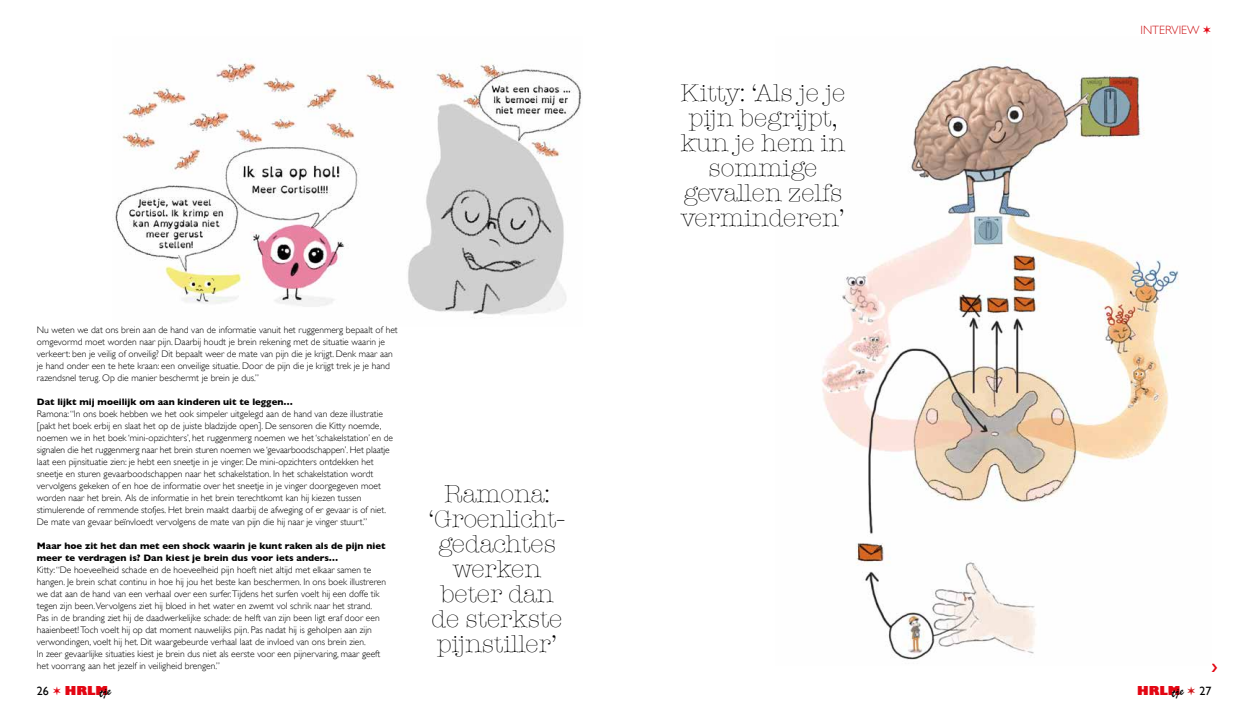
<style>
.page{position:relative;width:1248px;height:723px;background:#fff}
.page>*{position:absolute;margin:0;border:0;box-sizing:border-box;transform-origin:0 0}
.t1{font:300 25px/25px "American Typewriter";color:#000;text-align:center}
.t2{font:800 12px "Gill Sans";color:#e30613}
.t3{font:300 12px "Gill Sans";color:#cd171a}
.t4{font:12px "Gill Sans";color:#000}
.t5{font:300 9.5px/12px "Gill Sans";color:#000}
.t6{font:700 9.5px/12px "Gill Sans";color:#000}
.s1{color:#e30613}
.s2{font-weight:400;color:#000}
.s3{color:#cd171a}
</style>
<div class="page">
<img style="left:114px;top:59px;width:467px;height:256px">
<img style="left:821px;top:59px;width:358px;height:601px">
<p class="t5" style="left:37px;top:323px;width:362px">Nu weten we dat ons brein aan de hand van de informatie vanuit het ruggenmerg bepaalt of het omgevormd moet worden naar pijn. Daarbij houdt je brein rekening met de situatie waarin je verkeert: ben je veilig of onveilig? Dit bepaalt weer de mate van pijn die je krijgt. Denk maar aan je hand onder een te hete kraan: een onveilige situatie. Door de pijn die je krijgt trek je je hand razendsnel terug. Op die manier beschermt je brein je dus.”</p>
<p class="t6" style="left:37px;top:395px;width:257px">Dat lijkt mij moeilijk om aan kinderen uit te leggen…</p>
<p class="t5" style="left:37px;top:407px;width:358px">Ramona: “In ons boek hebben we het ook simpeler uitgelegd aan de hand van deze illustratie [pakt het boek erbij en slaat het op de juiste bladzijde open]. De sensoren die Kitty noemde, noemen we in het boek ‘mini-opzichters’, het ruggenmerg noemen we het ‘schakelstation’ en de signalen die het ruggenmerg naar het brein sturen noemen we ‘gevaarboodschappen’. Het plaatje laat een pijnsituatie zien: je hebt een sneetje in je vinger. De mini-opzichters ontdekken het sneetje en sturen gevaarboodschappen naar het schakelstation. In het schakelstation wordt vervolgens gekeken of en hoe de informatie over het sneetje in je vinger doorgegeven moet worden naar het brein. Als de informatie in het brein terechtkomt kan hij kiezen tussen stimulerende of remmende stofjes. Het brein maakt daarbij de afweging of er gevaar is of niet.<br>De mate van gevaar beïnvloedt vervolgens de mate van pijn die hij naar je vinger stuurt.”</p>
<p class="t6" style="left:37px;top:539px;width:350px">Maar hoe zit het dan met een shock waarin je kunt raken als de pijn niet meer te verdragen is? Dan kiest je brein dus voor iets anders…</p>
<p class="t5" style="left:37px;top:563px;width:350px">Kitty: “De hoeveelheid schade en de hoeveelheid pijn hoeft niet altijd met elkaar samen te hangen. Je brein schat continu in hoe hij jou het beste kan beschermen. In ons boek illustreren we dat aan de hand van een verhaal over een surfer.Tijdens het surfen voelt hij een doffe tik tegen zijn been.Vervolgens ziet hij bloed in het water en zwemt vol schrik naar het strand.<br>Pas in de branding ziet hij de daadwerkelijke schade: de helft van zijn been ligt eraf door een haaienbeet! Toch voelt hij op dat moment nauwelijks pijn. Pas nadat hij is geholpen aan zijn verwondingen, voelt hij het. Dit waargebeurde verhaal laat de invloed van ons brein zien.<br>In zeer gevaarlijke situaties kiest je brein dus niet als eerste voor een pijnervaring, maar geeft het voorrang aan het jezelf in veiligheid brengen.”</p>
<h1 class="t1" style="left:428px;top:482px;width:139px">Ramona: ‘Groenlicht&shy;gedachtes werken beter dan de sterkste pijnstiller’</h1>
<h1 class="t1" style="left:680px;top:81px;width:166px">Kitty: ‘Als je je pijn begrijpt, kun je hem in sommige gevallen zelfs verminderen’</h1>
<p class="t3" style="left:1140px;top:23px;width:72px">INTERVIEW <span class="s1">✶</span></p>
<p class="t2" style="left:1136px;top:683px;width:45px">HRLM</p>
<p class="t2" style="left:37px;top:683px;width:73px"><span class="s2">26</span> ✶ HRLM</p>
<p class="t4" style="left:1186px;top:684px;width:26px"><span class="s3">✶</span> 27</p>
</div>
